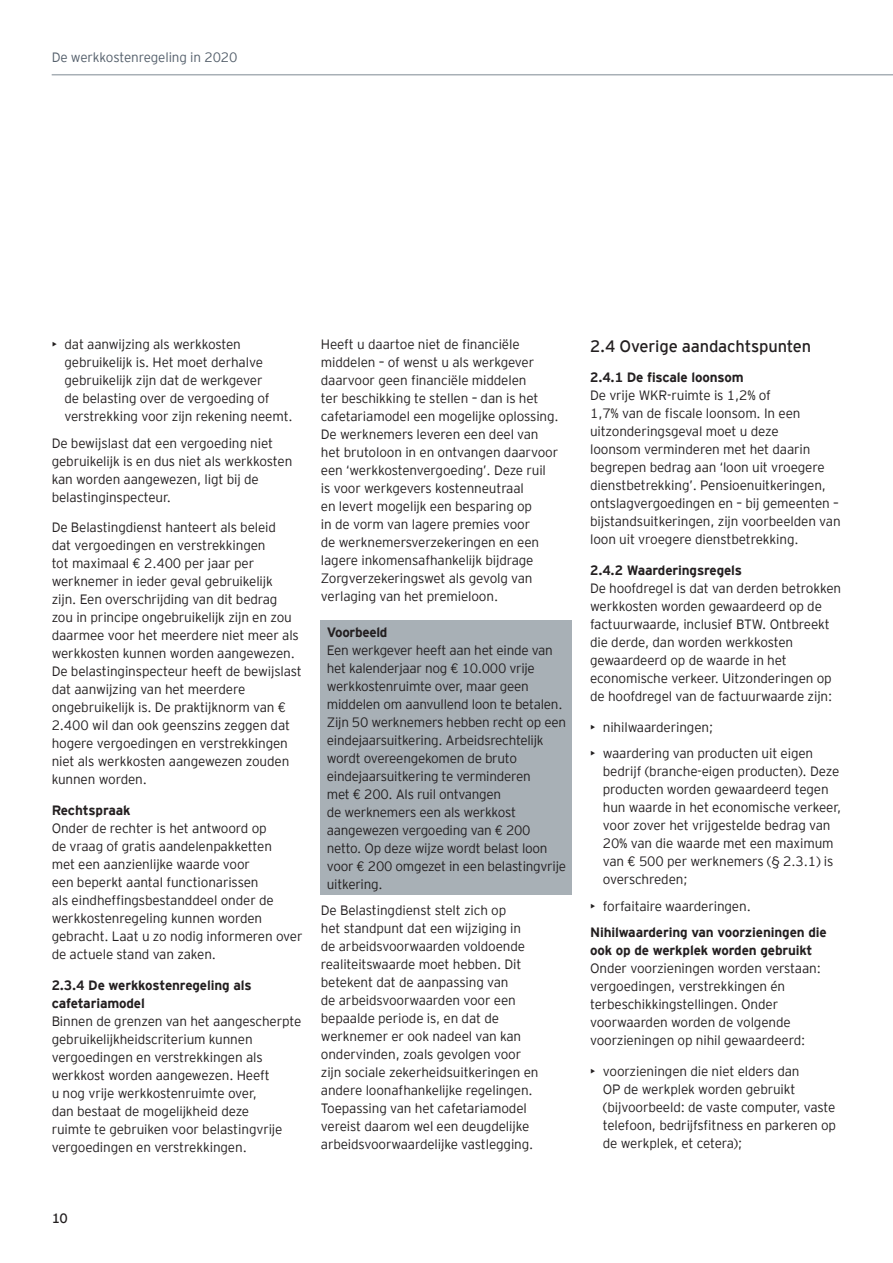
<style>
.page{position:relative;width:893px;height:1263px;background:#fff}
.page>*{position:absolute;margin:0;border:0;box-sizing:border-box;transform-origin:0 0}
.t1{font:16.5px "EY Interstate";letter-spacing:-.01em;color:#231f20}
.t2{font:300 13.5px/18px "EY Interstate";letter-spacing:-.01em;color:#231f20}
.t3{font:700 13.5px/18px "EY Interstate";letter-spacing:-.01em;color:#231f20}
.t4{font:300 13.5px "EY Interstate";letter-spacing:-.01em;color:#545f6b}
.t5{font:13.5px "EY Interstate";color:#231f20}
</style>
<div class="page">
<div style="left:321px;top:620px;width:251px;height:275px;background:#a8b0b6"></div>
<hr style="left:52px;top:74px;width:841px;height:1px;background:#a8b0b6">
<p class="t4" style="left:52px;top:48px;width:187px">De werkkostenregeling in 2020</p>
<p class="t2" style="left:64px;top:335px;width:230px;text-indent:-13px">• dat aanwijzing als werkkosten gebruikelijk is. Het moet derhalve gebruikelijk zijn dat de werkgever<br>de belasting over de vergoeding of verstrekking voor zijn rekening neemt.</p>
<p class="t2" style="left:52px;top:433px;width:242px">De bewijslast dat een vergoeding niet gebruikelijk is en dus niet als werkkosten kan worden aangewezen, ligt bij de belastinginspecteur.</p>
<p class="t2" style="left:52px;top:518px;width:252px">De Belastingdienst hanteert als beleid<br>dat vergoedingen en verstrekkingen<br>tot maximaal € 2.400 per jaar per werknemer in ieder geval gebruikelijk<br>zijn. Een overschrijding van dit bedrag zou in principe ongebruikelijk zijn en zou daarmee voor het meerdere niet meer als werkkosten kunnen worden aangewezen.<br>De belastinginspecteur heeft de bewijslast dat aanwijzing van het meerdere ongebruikelijk is. De praktijknorm van € 2.400 wil dan ook geenszins zeggen dat hogere vergoedingen en verstrekkingen niet als werkkosten aangewezen zouden kunnen worden.</p>
<p class="t3" style="left:52px;top:800px;width:80px">Rechtspraak</p>
<p class="t2" style="left:52px;top:819px;width:252px">Onder de rechter is het antwoord op<br>de vraag of gratis aandelenpakketten<br>met een aanzienlijke waarde voor<br>een beperkt aantal functionarissen<br>als eindheffingsbestanddeel onder de werkkostenregeling kunnen worden gebracht. Laat u zo nodig informeren over de actuele stand van zaken.</p>
<p class="t3" style="left:52px;top:975px;width:201px">2.3.4 De werkkostenregeling als cafetariamodel</p>
<p class="t2" style="left:52px;top:1011px;width:251px">Binnen de grenzen van het aangescherpte gebruikelijkheidscriterium kunnen vergoedingen en verstrekkingen als werkkost worden aangewezen. Heeft<br>u nog vrije werkkostenruimte over,<br>dan bestaat de mogelijkheid deze<br>ruimte te gebruiken voor belastingvrije vergoedingen en verstrekkingen.</p>
<p class="t2" style="left:321px;top:334px;width:239px">Heeft u daartoe niet de financiële middelen – of wenst u als werkgever daarvoor geen financiële middelen<br>ter beschikking te stellen – dan is het cafetariamodel een mogelijke oplossing.<br>De werknemers leveren een deel van het brutoloon in en ontvangen daarvoor een ‘werkkostenvergoeding’. Deze ruil is voor werkgevers kostenneutraal<br>en levert mogelijk een besparing op<br>in de vorm van lagere premies voor<br>de werknemersverzekeringen en een lagere inkomensafhankelijk bijdrage Zorgverzekeringswet als gevolg van verlaging van het premieloon.</p>
<p class="t3" style="left:327px;top:622px;width:62px">Voorbeeld</p>
<p class="t2" style="left:327px;top:640px;width:241px">Een werkgever heeft aan het einde van het kalenderjaar nog € 10.000 vrije werkkostenruimte over, maar geen middelen om aanvullend loon te betalen.<br>Zijn 50 werknemers hebben recht op een eindejaarsuitkering. Arbeidsrechtelijk wordt overeengekomen de bruto eindejaarsuitkering te verminderen<br>met € 200. Als ruil ontvangen<br>de werknemers een als werkkost aangewezen vergoeding van € 200 netto. Op deze wijze wordt belast loon voor € 200 omgezet in een belastingvrije uitkering.</p>
<p class="t2" style="left:321px;top:901px;width:219px">De Belastingdienst stelt zich op<br>het standpunt dat een wijziging in de arbeidsvoorwaarden voldoende realiteitswaarde moet hebben. Dit betekent dat de aanpassing van<br>de arbeidsvoorwaarden voor een bepaalde periode is, en dat de werknemer er ook nadeel van kan ondervinden, zoals gevolgen voor zijn sociale zekerheidsuitkeringen en andere loonafhankelijke regelingen.<br>Toepassing van het cafetariamodel vereist daarom wel een deugdelijke arbeidsvoorwaardelijke vastlegging.</p>
<p class="t5" style="left:52px;top:1209px;width:18px">10</p>
<p class="t1" style="left:590px;top:334px;width:223px">2.4 Overige aandachtspunten</p>
<p class="t3" style="left:590px;top:368px;width:155px">2.4.1 De fiscale loonsom</p>
<p class="t2" style="left:590px;top:386px;width:252px">De vrije WKR-ruimte is 1,2% of<br>1,7% van de fiscale loonsom. In een uitzonderingsgeval moet u deze<br>loonsom verminderen met het daarin begrepen bedrag aan ‘loon uit vroegere dienstbetrekking’. Pensioenuitkeringen, ontslagvergoedingen en – bij gemeenten – bijstandsuitkeringen, zijn voorbeelden van loon uit vroegere dienstbetrekking.</p>
<p class="t3" style="left:590px;top:560px;width:154px">2.4.2 Waarderingsregels</p>
<p class="t2" style="left:590px;top:578px;width:253px">De hoofdregel is dat van derden betrokken werkkosten worden gewaardeerd op de factuurwaarde, inclusief BTW. Ontbreekt die derde, dan worden werkkosten gewaardeerd op de waarde in het economische verkeer. Uitzonderingen op de hoofdregel van de factuurwaarde zijn:</p>
<p class="t2" style="left:590px;top:717px;width:125px">• nihilwaarderingen;</p>
<p class="t2" style="left:603px;top:744px;width:240px;text-indent:-13px">• waardering van producten uit eigen bedrijf (branche-eigen producten). Deze producten worden gewaardeerd tegen hun waarde in het economische verkeer, voor zover het vrijgestelde bedrag van 20% van die waarde met een maximum van € 500 per werknemers (§ 2.3.1) is overschreden;</p>
<p class="t2" style="left:590px;top:896px;width:162px">• forfaitaire waarderingen.</p>
<p class="t3" style="left:590px;top:923px;width:238px">Nihilwaardering van voorzieningen die ook op de werkplek worden gebruikt</p>
<p class="t2" style="left:590px;top:959px;width:232px">Onder voorzieningen worden verstaan: vergoedingen, verstrekkingen én terbeschikkingstellingen. Onder voorwaarden worden de volgende voorzieningen op nihil gewaardeerd:</p>
<p class="t2" style="left:603px;top:1061px;width:235px;text-indent:-13px">• voorzieningen die niet elders dan<br>OP de werkplek worden gebruikt (bijvoorbeeld: de vaste computer, vaste telefoon, bedrijfsfitness en parkeren op de werkplek, et cetera);</p>
</div>
